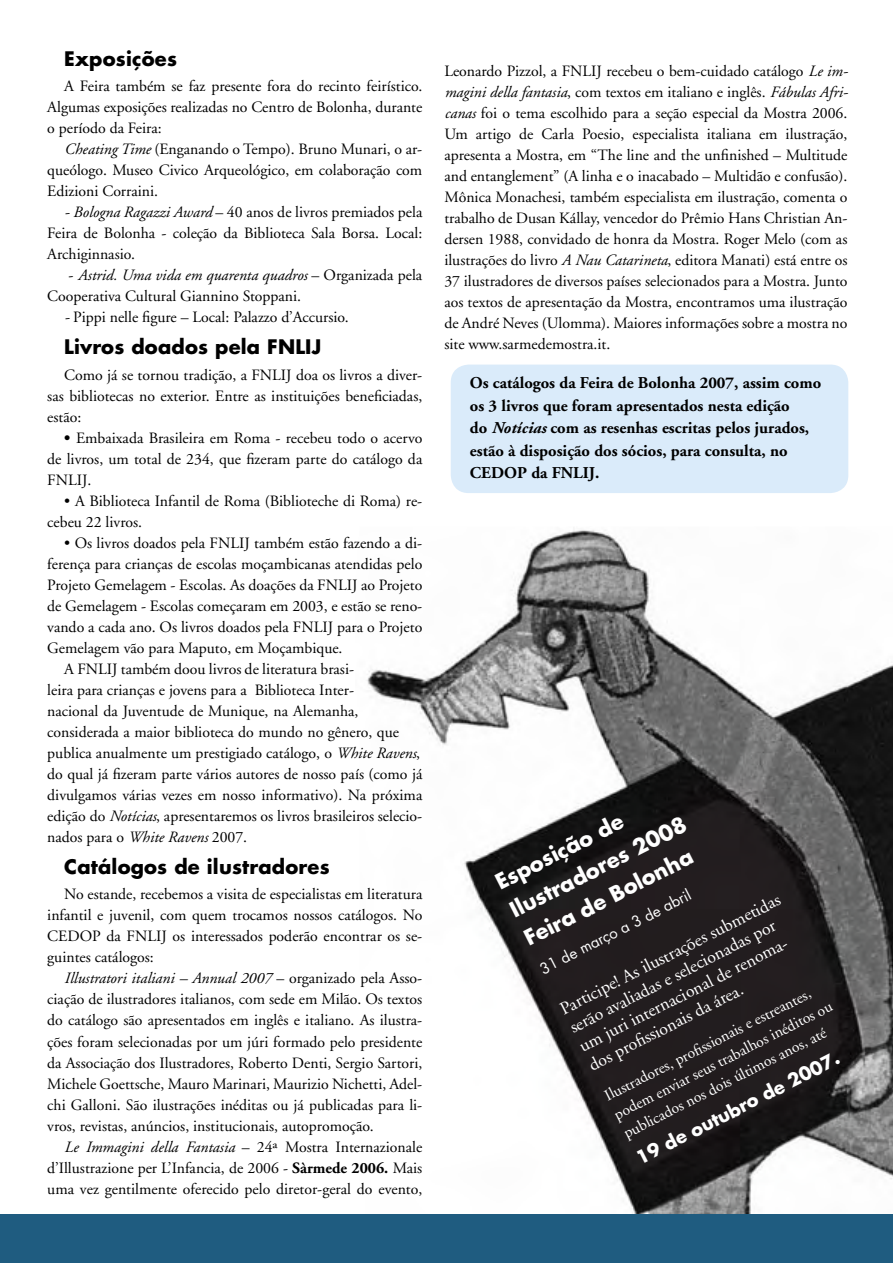
<style>
.page{position:relative;width:893px;height:1263px;background:#fff}
.page>*{position:absolute;margin:0;border:0;box-sizing:border-box;transform-origin:0 0}
.t1{font:700 21px/31.5px "Futura";color:#fff}
.t2{font:700 19.5px "Futura";letter-spacing:.01em;color:#000}
.t3{font:18px/21px "Adobe Garamond";color:#fff}
.t4{font:700 18px "Futura";color:#fff}
.t5{font:700 16.5px/22.5px "Adobe Garamond";color:#000}
.t6{font:15.75px/21px "Adobe Garamond";color:#000;text-align:justify}
.t7{font:15.75px/21px "Adobe Garamond";color:#fff}
.t8{font:15px "Futura";color:#fff}
.s1{font-style:italic}
.s2{font-weight:700}
</style>
<div class="page">
<img style="left:367px;top:530px;width:526px;height:684px">
<div style="left:451px;top:365px;width:397px;height:128px;background:#daebfa"></div>
<div style="left:0;top:1214px;width:893px;height:49px;background:#1f5c80"></div>
<p class="t2" style="left:64px;top:45px;width:114px">Exposições</p>
<p class="t6" style="left:47px;top:76px;width:377px;text-indent:17px">A Feira também se faz presente fora do recinto feirístico.<br>Algumas exposições realizadas no Centro de Bolonha, durante o período da Feira:</p>
<p class="t6" style="left:47px;top:139px;width:377px;text-indent:17px"><span class="s1">Cheating Time</span> (Enganando o Tempo). Bruno Munari, o ar&shy;queólogo. Museo Civico Arqueológico, em colaboração com Edizioni Corraini.</p>
<p class="t6" style="left:47px;top:202px;width:377px;text-indent:17px"><span class="s1">- Bologna Ragazzi Award</span> – 40 anos de livros premiados pela Feira de Bolonha - coleção da Biblioteca Sala Borsa. Local:<br>Archiginnasio.</p>
<p class="t6" style="left:47px;top:265px;width:376px;text-indent:21px">- <span class="s1">Astrid. Uma vida em quarenta quadros</span> – Organizada pela<br>Cooperativa Cultural Giannino Stoppani.</p>
<p class="t6" style="left:64px;top:307px;width:286px"><span class="s1">-</span> Pippi nelle figure – Local: Palazzo d’Accursio.</p>
<p class="t2" style="left:64px;top:333px;width:258px">Livros doados pela FNLIJ</p>
<p class="t6" style="left:47px;top:365px;width:377px;text-indent:17px">Como já se tornou tradição, a FNLIJ doa os livros a diver&shy;sas bibliotecas no exterior. Entre as instituições beneficiadas, estão:</p>
<p class="t6" style="left:47px;top:428px;width:377px;text-indent:17px"><span class="s2">•</span> Embaixada Brasileira em Roma - recebeu todo o acervo de livros, um total de 234, que fizeram parte do catálogo da FNLIJ.</p>
<p class="t6" style="left:47px;top:491px;width:377px;text-indent:17px">• A Biblioteca Infantil de Roma (Biblioteche di Roma) re&shy;cebeu 22 livros.</p>
<p class="t6" style="left:64px;top:533px;width:360px">• Os livros doados pela FNLIJ também estão fazendo a di-</p>
<p class="t6" style="left:47px;top:554px;width:377px">ferença para crianças de escolas moçambicanas atendidas pelo</p>
<p class="t6" style="left:47px;top:575px;width:377px">Projeto Gemelagem - Escolas. As doações da FNLIJ ao Projeto</p>
<p class="t6" style="left:47px;top:596px;width:377px">de Gemelagem - Escolas começaram em 2003, e estão se reno-</p>
<p class="t6" style="left:47px;top:617px;width:377px">vando a cada ano. Os livros doados pela FNLIJ para o Projeto</p>
<p class="t6" style="left:47px;top:638px;width:297px">Gemelagem vão para Maputo, em Moçambique.</p>
<p class="t6" style="left:64px;top:659px;width:291px">A FNLIJ também doou livros de literatura brasi-</p>
<p class="t6" style="left:47px;top:680px;width:308px">leira para crianças e jovens para a Biblioteca Inter-</p>
<p class="t6" style="left:47px;top:701px;width:313px">nacional da Juventude de Munique, na Alemanha,</p>
<p class="t6" style="left:47px;top:722px;width:353px">considerada a maior biblioteca do mundo no gênero, que</p>
<p class="t6" style="left:47px;top:743px;width:374px">publica anualmente um prestigiado catálogo, o <span class="s1">White Ravens</span>,</p>
<p class="t6" style="left:47px;top:764px;width:377px">do qual já fizeram parte vários autores de nosso país (como já</p>
<p class="t6" style="left:47px;top:785px;width:377px">divulgamos várias vezes em nosso informativo). Na próxima</p>
<p class="t6" style="left:47px;top:806px;width:377px">edição do <span class="s1">Notícias</span>, apresentaremos os livros brasileiros selecio-</p>
<p class="t6" style="left:47px;top:827px;width:201px">nados para o <span class="s1">White Ravens</span> 2007.</p>
<p class="t2" style="left:64px;top:853px;width:267px">Catálogos de ilustradores</p>
<p class="t6" style="left:47px;top:884px;width:377px;text-indent:17px">No estande, recebemos a visita de especialistas em literatura infantil e juvenil, com quem trocamos nossos catálogos. No CEDOP da FNLIJ os interessados poderão encontrar os se&shy;guintes catálogos:</p>
<p class="t6" style="left:47px;top:968px;width:377px;text-indent:17px"><span class="s1">Illustratori italiani – Annual 2007</span> – organizado pela Asso&shy;ciação de ilustradores italianos, com sede em Milão. Os textos do catálogo são apresentados em inglês e italiano. As ilustra&shy;ções foram selecionadas por um júri formado pelo presidente da Associação dos Ilustradores, Roberto Denti, Sergio Sartori, Michele Goettsche, Mauro Marinari, Maurizio Nichetti, Adel&shy;chi Galloni. São ilustrações inéditas ou já publicadas para li&shy;vros, revistas, anúncios, institucionais, autopromoção.</p>
<p class="t6" style="left:47px;top:1136px;width:377px;text-indent:17px"><span class="s1">Le Immagini della Fantasia</span> – 24ª Mostra Internazionale d’Illustrazione per L’Infancia, de 2006 - <span class="s2">Sàrmede 2006.</span> Mais uma vez gentilmente oferecido pelo diretor-geral do evento,</p>
<p class="t6" style="left:444px;top:61px;width:405px">Leonardo Pizzol, a FNLIJ recebeu o bem-cuidado catálogo <span class="s1">Le im&shy;magini della fantasia</span>, com textos em italiano e inglês. <span class="s1">Fábulas Afri&shy;canas</span> foi o tema escolhido para a seção especial da Mostra 2006.<br>Um artigo de Carla Poesio, especialista italiana em ilustração, apresenta a Mostra, em “The line and the unfinished – Multitude and entanglement” (A linha e o inacabado – Multidão e confusão).<br>Mônica Monachesi, também especialista em ilustração, comenta o trabalho de Dusan Kállay, vencedor do Prêmio Hans Christian An&shy;dersen 1988, convidado de honra da Mostra. Roger Melo (com as ilustrações do livro <span class="s1">A Nau Catarineta</span>, editora Manati) está entre os 37 ilustradores de diversos países selecionados para a Mostra. Junto aos textos de apresentação da Mostra, encontramos uma ilustração de André Neves (Ulomma). Maiores informações sobre a mostra no site www.sarmedemostra.it.</p>
<p class="t5" style="left:470px;top:372px;width:353px">Os catálogos da Feira de Bolonha 2007, assim como os 3 livros que foram apresentados nesta edição<br>do <span class="s1">Notícias</span> com as resenhas escritas pelos jurados, estão à disposição dos sócios, para consulta, no CEDOP da FNLIJ.</p>
<h1 class="t1" style="left:489px;top:869px;width:197px;rotate:-27deg">Esposição de<br>Ilustradores 2008<br>Feira de Bolonha</h1>
<p class="t8" style="left:536px;top:960px;width:169px;rotate:-27deg">31 de março a 3 de abril</p>
<p class="t3" style="left:557px;top:1000px;width:246px;rotate:-27deg">Participe! As ilustrações submetidas serão avaliadas e selecionadas por um juri internacional de renoma&shy;dos profi ssionais da área.</p>
<p class="t7" style="left:601px;top:1087px;width:244px;rotate:-27deg">Ilustradores, profi ssionais e estreantes, podem enviar seus trabalhos inéditos ou publicados nos dois últimos anos, até</p>
<p class="t4" style="left:632px;top:1148px;width:227px;rotate:-27deg">19 de outubro de 2007.</p>
</div>
